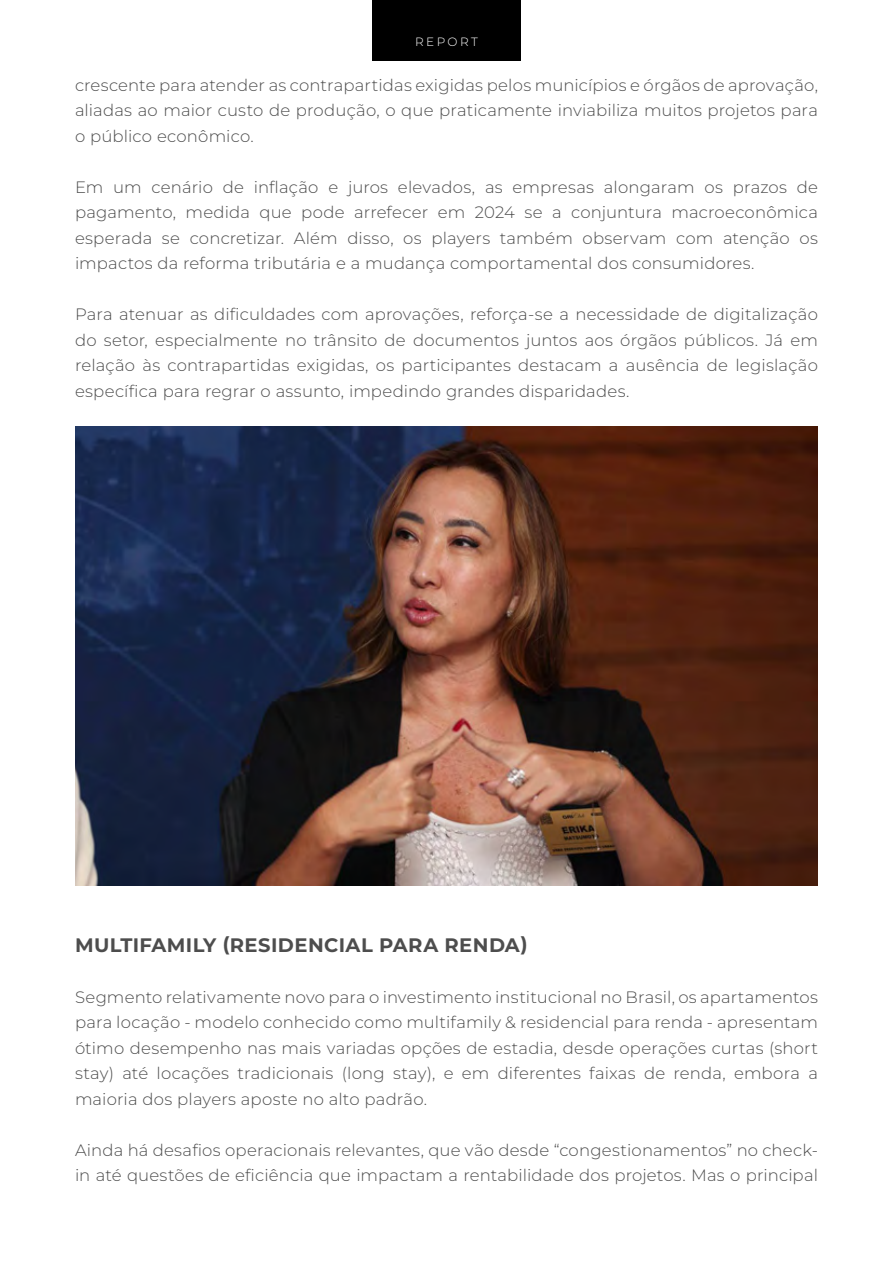
<style>
.page{position:relative;width:893px;height:1263px;background:#fff}
.page>*{position:absolute;margin:0;border:0;box-sizing:border-box;transform-origin:0 0}
.t1{font:700 19.5px "Montserrat";letter-spacing:.02em;color:#4d4d4d}
.t2{font:100 16.5px/25.5px "Montserrat";letter-spacing:.01em;color:#4d4d4d;text-align:justify}
.t3{font:100 12px "Montserrat";letter-spacing:.2em;color:#fff}
</style>
<div class="page">
<div style="left:372px;top:0;width:149px;height:60px;background:#000"></div>
<img style="left:75px;top:427px;width:743px;height:458px">
<p class="t3" style="left:415px;top:34px;width:64px">REPORT</p>
<p class="t2" style="left:75px;top:72px;width:744px">crescente para atender as contrapartidas exigidas pelos municípios e órgãos de aprovação, aliadas ao maior custo de produção, o que praticamente inviabiliza muitos projetos para o público econômico.</p>
<p class="t2" style="left:75px;top:174px;width:744px">Em um cenário de inflação e juros elevados, as empresas alongaram os prazos de pagamento, medida que pode arrefecer em 2024 se a conjuntura macroeconômica esperada se concretizar. Além disso, os players também observam com atenção os impactos da reforma tributária e a mudança comportamental dos consumidores.</p>
<p class="t2" style="left:75px;top:301px;width:744px">Para atenuar as dificuldades com aprovações, reforça-se a necessidade de digitalização do setor, especialmente no trânsito de documentos juntos aos órgãos públicos. Já em relação às contrapartidas exigidas, os participantes destacam a ausência de legislação específica para regrar o assunto, impedindo grandes disparidades.</p>
<p class="t3" style="left:394px;top:34px;width:106px">WHITEPAPER</p>
<p class="t1" style="left:75px;top:931px;width:454px">MULTIFAMILY (RESIDENCIAL PARA RENDA)</p>
<p class="t2" style="left:75px;top:984px;width:744px">Segmento relativamente novo para o investimento institucional no Brasil, os apartamentos para locação - modelo conhecido como multifamily &amp; residencial para renda - apresentam ótimo desempenho nas mais variadas opções de estadia, desde operações curtas (short stay) até locações tradicionais (long stay), e em diferentes faixas de renda, embora a maioria dos players aposte no alto padrão.</p>
<p class="t2" style="left:75px;top:1137px;width:744px">Ainda há desafios operacionais relevantes, que vão desde “congestionamentos” no check&shy;in até questões de eficiência que impactam a rentabilidade dos projetos. Mas o principal</p>
</div>
